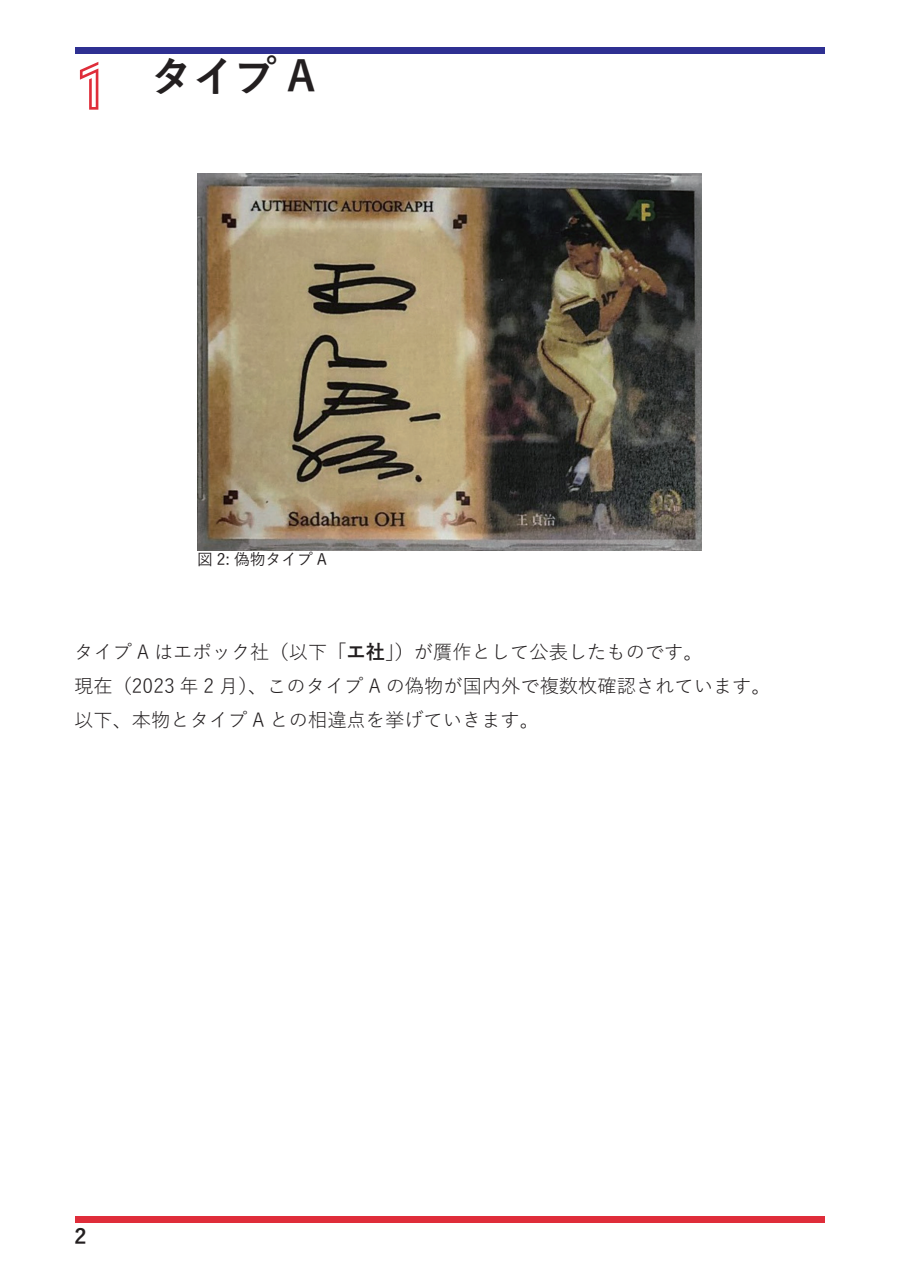
<style>
.page{position:relative;width:903px;height:1275px;background:#fff}
.page>*{position:absolute;margin:0;border:0;box-sizing:border-box;transform-origin:0 0}
.t1{font:700 42px "Yu Gothic";color:#231f20}
.t2{font:700 21px "Yu Gothic";color:#231f20}
.t3{font:19.25px/33.6px "Yu Gothic";color:#231f20}
.t4{font:500 15.75px "Yu Gothic";color:#231f20}
.s1{font-family:"LIBRARY3 AM";font-weight:400;font-size:63px;color:#df2d3a}
.s2{font-weight:700}
</style>
<div class="page">
<div style="left:75px;top:47px;width:749px;height:7px;background:#2e3092"></div>
<div style="left:75px;top:1216px;width:749px;height:7px;background:#df2d3a"></div>
<img style="left:197px;top:174px;width:505px;height:377px">
<h1 class="t1" style="left:74px;top:53px;width:243px"><span class="s1">1</span> タイプ A</h1>
<p class="t4" style="left:197px;top:544px;width:131px">図 2: 偽物タイプ A</p>
<p class="t3" style="left:74px;top:633px;width:698px">タイプ A はエポック社（以下「<span class="s2">エ社</span>」）が贋作として公表したものです。<br>現在（2023 年 2 月）、このタイプ A の偽物が国内外で複数枚確認されています。以下、本物とタイプ A との相違点を挙げていきます。</p>
<p class="t2" style="left:74px;top:1224px;width:14px">2</p>
</div>
